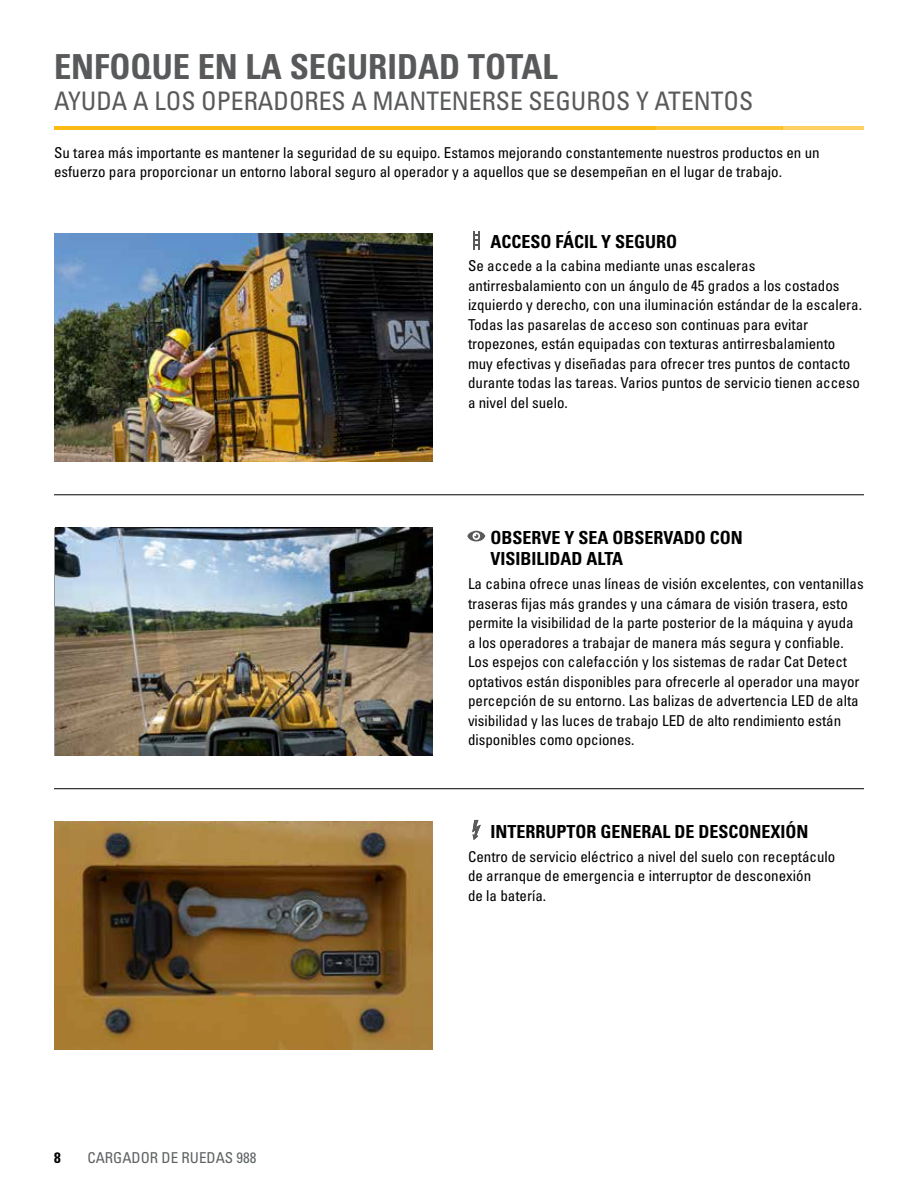
<style>
.page{position:relative;width:918px;height:1188px;background:#fff}
.page>*{position:absolute;margin:0;border:0;box-sizing:border-box;transform-origin:0 0}
.Headline_medium_gray{font:34.5px "Univers LTCYR 67 Bold Cond";color:#58595b}
.Headline_small_gray{font:condensed 25.5px "Univers LTCYR 57";color:#58595b}
.Headline_small_black{font:18px/21.6px "Univers LTCYR 67 Bold Cond";color:#000}
.Body_copy{font:condensed 15px/19.5px "Univers LTCYR 57";color:#000}
.t1{font:condensed 15px "Univers LTCYR 57";color:#5e6263}
.t2{font:15px "Univers LTCYR 67 Bold Cond";color:#000}
</style>
<div class="page">
<img style="left:54px;top:234px;width:379px;height:228px">
<img style="left:56px;top:528px;width:377px;height:228px">
<hr style="left:54px;top:127px;width:601px;height:3px;background:#fdba12">
<hr style="left:654px;top:127px;width:128px;height:3px;background:#fdba12">
<hr style="left:782px;top:127px;width:82px;height:3px;background:#fdba12">
<img style="left:54px;top:822px;width:379px;height:228px">
<hr style="left:54px;top:495px;width:810px;height:1px;background:#000">
<hr style="left:54px;top:788px;width:810px;height:1px;background:#000">
<svg style="left:467px;top:531px;width:18px;height:10px"></svg>
<svg style="left:473px;top:231px;width:7px;height:19px"></svg>
<svg style="left:473px;top:820px;width:7px;height:19px"></svg>
<p class="Headline_medium_gray" style="left:54px;top:46px;width:505px">ENFOQUE EN LA SEGURIDAD TOTAL</p>
<p class="Headline_small_gray" style="left:54px;top:85px;width:701px">AYUDA A LOS OPERADORES A MANTENERSE SEGUROS Y ATENTOS</p>
<p class="Body_copy" style="left:54px;top:142px;width:767px">Su tarea más importante es mantener la seguridad de su equipo. Estamos mejorando constantemente nuestros productos en un esfuerzo para proporcionar un entorno laboral seguro al operador y a aquellos que se desempeñan en el lugar de trabajo.</p>
<p class="Headline_small_black" style="left:490px;top:231px;width:188px">ACCESO FÁCIL Y SEGURO</p>
<p class="Body_copy" style="left:468px;top:256px;width:396px">Se accede a la cabina mediante unas escaleras antirresbalamiento con un ángulo de 45 grados a los costados izquierdo y derecho, con una iluminación estándar de la escalera.<br>Todas las pasarelas de acceso son continuas para evitar tropezones, están equipadas con texturas antirresbalamiento muy efectivas y diseñadas para ofrecer tres puntos de contacto durante todas las tareas. Varios puntos de servicio tienen acceso a nivel del suelo.</p>
<p class="Headline_small_black" style="left:490px;top:526px;width:254px">OBSERVE Y SEA OBSERVADO CON<br>VISIBILIDAD ALTA</p>
<p class="Body_copy" style="left:468px;top:574px;width:397px">La cabina ofrece unas líneas de visión excelentes, con ventanillas traseras fijas más grandes y una cámara de visión trasera, esto permite la visibilidad de la parte posterior de la máquina y ayuda a los operadores a trabajar de manera más segura y confiable.<br>Los espejos con calefacción y los sistemas de radar Cat Detect optativos están disponibles para ofrecerle al operador una mayor percepción de su entorno. Las balizas de advertencia LED de alta visibilidad y las luces de trabajo LED de alto rendimiento están disponibles como opciones.</p>
<p class="t2" style="left:54px;top:1148px;width:8px">8</p>
<p class="t1" style="left:87px;top:1148px;width:171px">CARGADOR DE RUEDAS 988</p>
<p class="Headline_small_black" style="left:490px;top:820px;width:320px">INTERRUPTOR GENERAL DE DESCONEXIÓN</p>
<p class="Body_copy" style="left:468px;top:846px;width:369px">Centro de servicio eléctrico a nivel del suelo con receptáculo de arranque de emergencia e interruptor de desconexión<br>de la batería.</p>
</div>
